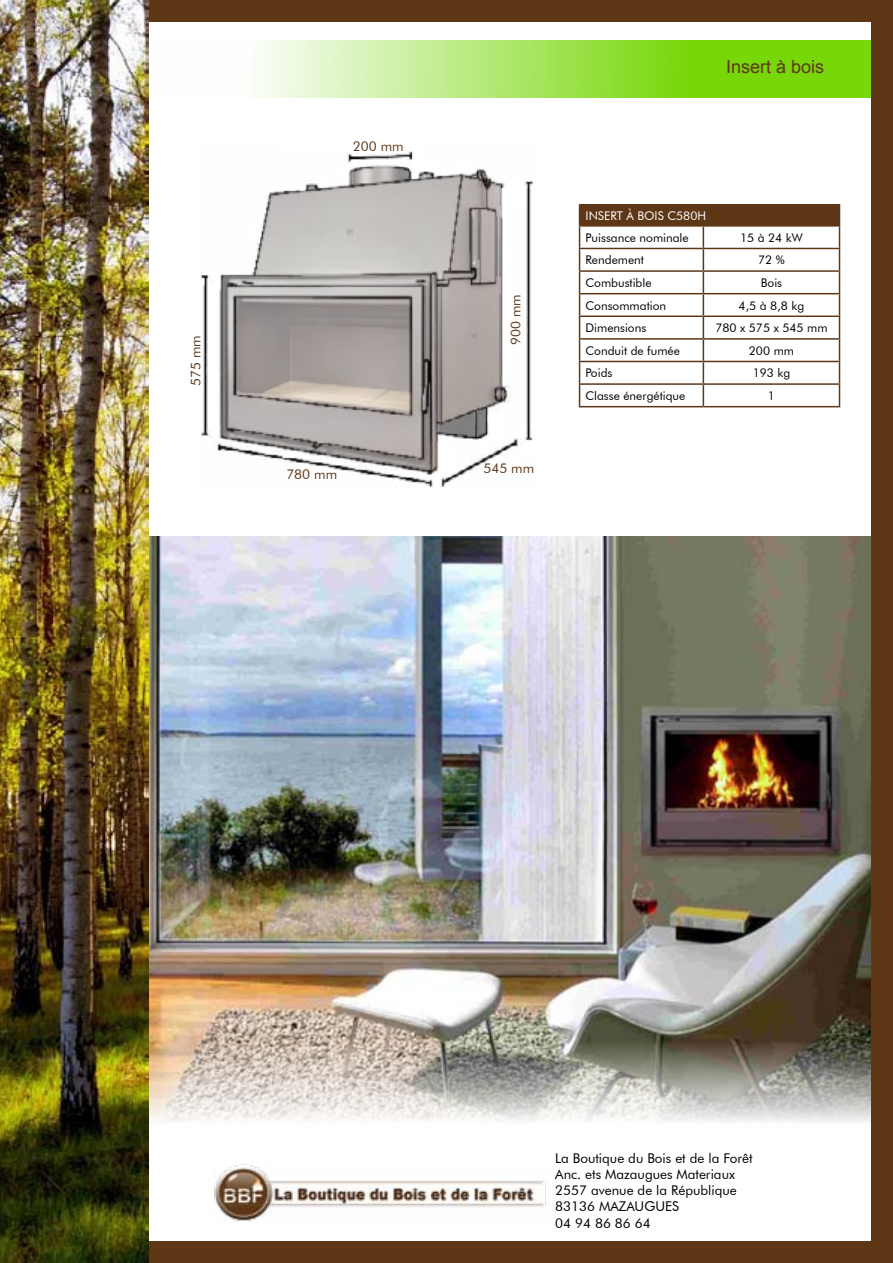
<style>
.page{position:relative;width:893px;height:1263px;background:#fff}
.page>*{position:absolute;margin:0;border:0;box-sizing:border-box;transform-origin:0 0}
.t1{font:18px "Arial";color:#5e3717}
.t2{font:13.5px/16.2px "Futura BT";color:#000}
.t3{font:13.5px "Futura BT";color:#5e3717}
.t4{font:12px "Futura BT";color:#000}
.t5{font:12px "Futura BT";color:#fff}
</style>
<div class="page">
<img style="left:149px;top:537px;width:723px;height:591px">
<svg style="left:258px;top:40px;width:614px;height:57px;background:#a4e45b"></svg>
<div style="left:0;top:1242px;width:893px;height:21px;background:#5e3717"></div>
<div style="left:0;top:0;width:893px;height:21px;background:#5e3717"></div>
<img style="left:0;top:0;width:149px;height:1263px">
<img style="left:214px;top:1164px;width:332px;height:57px">
<div style="left:872px;top:0;width:21px;height:1263px;background:#5e3717"></div>
<div style="left:580px;top:205px;width:259px;height:21px;background:#5e3717"></div>
<hr style="left:579px;top:204px;width:124px;height:1px;background:#5e3717">
<hr style="left:703px;top:204px;width:137px;height:1px;background:#5e3717">
<hr style="left:579px;top:225px;width:124px;height:2px;background:#5e3717">
<hr style="left:703px;top:225px;width:137px;height:2px;background:#5e3717">
<hr style="left:579px;top:248px;width:124px;height:1px;background:#5e3717">
<hr style="left:703px;top:248px;width:137px;height:1px;background:#5e3717">
<hr style="left:579px;top:270px;width:124px;height:2px;background:#5e3717">
<hr style="left:703px;top:270px;width:137px;height:2px;background:#5e3717">
<hr style="left:579px;top:293px;width:124px;height:1px;background:#5e3717">
<hr style="left:703px;top:293px;width:137px;height:1px;background:#5e3717">
<hr style="left:579px;top:315px;width:124px;height:2px;background:#5e3717">
<hr style="left:703px;top:315px;width:137px;height:2px;background:#5e3717">
<hr style="left:579px;top:338px;width:124px;height:2px;background:#5e3717">
<hr style="left:703px;top:338px;width:137px;height:2px;background:#5e3717">
<hr style="left:579px;top:361px;width:124px;height:1px;background:#5e3717">
<hr style="left:703px;top:361px;width:137px;height:1px;background:#5e3717">
<hr style="left:579px;top:383px;width:124px;height:2px;background:#5e3717">
<svg style="left:579px;top:205px;width:1px;height:201px"></svg>
<hr style="left:703px;top:383px;width:137px;height:2px;background:#5e3717">
<svg style="left:703px;top:227px;width:1px;height:179px"></svg>
<svg style="left:839px;top:205px;width:1px;height:201px"></svg>
<hr style="left:579px;top:406px;width:124px;height:1px;background:#5e3717">
<hr style="left:703px;top:406px;width:137px;height:1px;background:#5e3717">
<img style="left:201px;top:151px;width:333px;height:336px">
<p class="t3" style="left:188px;top:386px;width:52px;rotate:-90deg">575 mm</p>
<p class="t3" style="left:353px;top:138px;width:52px">200 mm</p>
<p class="t3" style="left:286px;top:466px;width:52px">780 mm</p>
<h1 class="t1" style="left:726px;top:55px;width:100px">Insert à bois</h1>
<p class="t3" style="left:507px;top:345px;width:52px;rotate:-90deg">900 mm</p>
<p class="t3" style="left:483px;top:460px;width:52px">545 mm</p>
<p class="t5" style="left:586px;top:208px;width:122px">INSERT à BOIS C580H</p>
<p class="t4" style="left:586px;top:230px;width:105px">Puissance nominale</p>
<p class="t4" style="left:740px;top:230px;width:64px">15 à 24 kW</p>
<p class="t4" style="left:586px;top:253px;width:60px">Rendement</p>
<p class="t4" style="left:758px;top:253px;width:28px">72 %</p>
<p class="t4" style="left:586px;top:275px;width:67px">Combustible</p>
<p class="t4" style="left:761px;top:275px;width:23px">Bois</p>
<p class="t4" style="left:586px;top:298px;width:82px">Consommation</p>
<p class="t4" style="left:739px;top:298px;width:67px">4,5 à 8,8 kg</p>
<p class="t4" style="left:586px;top:321px;width:62px">Dimensions</p>
<p class="t4" style="left:715px;top:321px;width:114px">780 x 575 x 545 mm</p>
<p class="t4" style="left:586px;top:343px;width:96px">Conduit de fumée</p>
<p class="t4" style="left:749px;top:343px;width:47px">200 mm</p>
<p class="t4" style="left:586px;top:366px;width:28px">Poids</p>
<p class="t4" style="left:753px;top:366px;width:39px">193 kg</p>
<p class="t4" style="left:586px;top:388px;width:101px">Classe énergétique</p>
<p class="t4" style="left:768px;top:388px;width:9px">1</p>
<p class="t2" style="left:555px;top:1150px;width:199px">La Boutique du Bois et de la Forêt<br>Anc. ets Mazaugues Materiaux<br>2557 avenue de la République<br>83136 MAZAUGUES<br>04 94 86 86 64</p>
</div>
